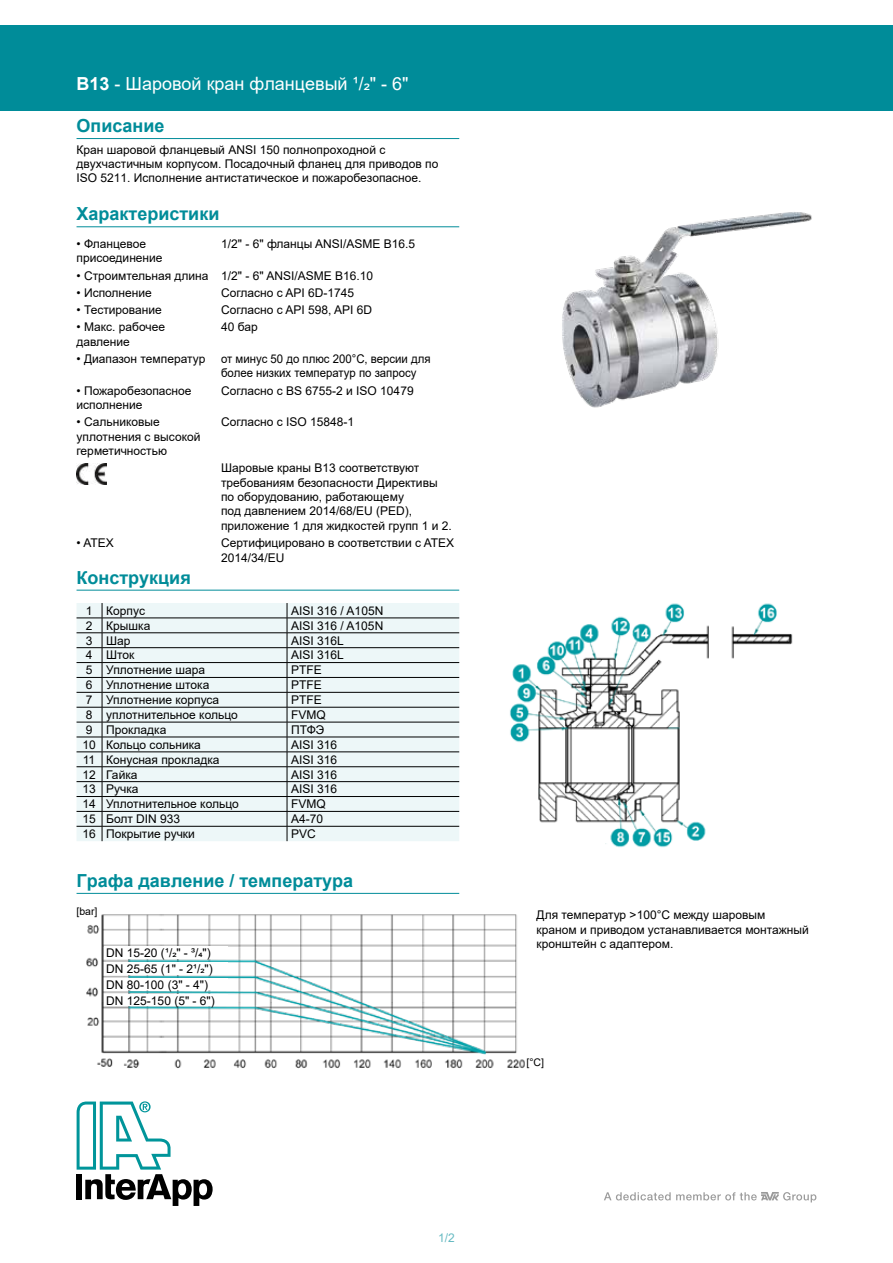
<style>
.page{position:relative;width:893px;height:1263px;background:#fff}
.page>*{position:absolute;margin:0;border:0;box-sizing:border-box;transform-origin:0 0}
.t1{font:700 18px "Arial";color:#008c99}
.t2{font:18px "Arial";color:#fff}
.t3{font:12px/14.4px "Arial";color:#000}
.t4{font:12px/14.4px "Arial";color:#000;scale:.95 1}
.t5{font:12px "Arial";color:#66bac2}
.t6{font:10.5px "Arial";color:#000}
.s1{font-weight:700}
</style>
<div class="page">
<div style="left:0;top:26px;width:893px;height:85px;background:#008c99"></div>
<svg style="left:77px;top:1101px;width:136px;height:105px"></svg>
<svg style="left:604px;top:1192px;width:212px;height:10px"></svg>
<img style="left:86px;top:914px;width:439px;height:154px">
<div style="left:104px;top:994px;width:124px;height:11px;background:#fff"></div>
<div style="left:104px;top:978px;width:124px;height:12px;background:#fff"></div>
<div style="left:104px;top:962px;width:124px;height:13px;background:#fff"></div>
<div style="left:104px;top:946px;width:124px;height:13px;background:#fff"></div>
<img style="left:562px;top:212px;width:250px;height:196px">
<img style="left:510px;top:603px;width:283px;height:245px">
<hr style="left:77px;top:138px;width:382px;height:1px;background:#008c99">
<hr style="left:77px;top:226px;width:382px;height:1px;background:#008c99">
<hr style="left:77px;top:590px;width:382px;height:1px;background:#008c99">
<img style="left:77px;top:463px;width:29px;height:22px">
<div style="left:103px;top:603px;width:356px;height:238px;background:#edf7f8"></div>
<hr style="left:102px;top:618px;width:185px;height:1px;background:#000">
<hr style="left:287px;top:618px;width:172px;height:1px;background:#000">
<hr style="left:102px;top:632px;width:185px;height:1px;background:#000">
<hr style="left:287px;top:632px;width:172px;height:1px;background:#000">
<hr style="left:102px;top:647px;width:185px;height:1px;background:#000">
<hr style="left:287px;top:647px;width:172px;height:1px;background:#000">
<hr style="left:102px;top:662px;width:185px;height:1px;background:#000">
<hr style="left:287px;top:662px;width:172px;height:1px;background:#000">
<hr style="left:102px;top:677px;width:185px;height:1px;background:#000">
<hr style="left:287px;top:677px;width:172px;height:1px;background:#000">
<hr style="left:102px;top:692px;width:185px;height:1px;background:#000">
<hr style="left:287px;top:692px;width:172px;height:1px;background:#000">
<hr style="left:102px;top:707px;width:185px;height:1px;background:#000">
<hr style="left:287px;top:707px;width:172px;height:1px;background:#000">
<hr style="left:102px;top:722px;width:185px;height:1px;background:#000">
<hr style="left:287px;top:722px;width:172px;height:1px;background:#000">
<hr style="left:102px;top:737px;width:185px;height:1px;background:#000">
<hr style="left:287px;top:737px;width:172px;height:1px;background:#000">
<hr style="left:102px;top:752px;width:185px;height:1px;background:#000">
<hr style="left:287px;top:752px;width:172px;height:1px;background:#000">
<hr style="left:102px;top:766px;width:185px;height:1px;background:#000">
<hr style="left:287px;top:766px;width:172px;height:1px;background:#000">
<hr style="left:102px;top:781px;width:185px;height:1px;background:#000">
<hr style="left:287px;top:781px;width:172px;height:1px;background:#000">
<hr style="left:102px;top:796px;width:185px;height:1px;background:#000">
<hr style="left:287px;top:796px;width:172px;height:1px;background:#000">
<hr style="left:102px;top:811px;width:185px;height:1px;background:#000">
<hr style="left:287px;top:811px;width:172px;height:1px;background:#000">
<hr style="left:102px;top:826px;width:185px;height:1px;background:#000">
<svg style="left:77px;top:603px;width:26px;height:238px;background:#d5dedf"></svg>
<hr style="left:287px;top:826px;width:172px;height:1px;background:#000">
<svg style="left:287px;top:603px;width:1px;height:238px"></svg>
<hr style="left:77px;top:893px;width:382px;height:1px;background:#008c99">
<h1 class="t2" style="left:77px;top:71px;width:333px"><span class="s1">B13</span> - Шаровой кран фланцевый ¹/2" - 6"</h1>
<h1 class="t1" style="left:77px;top:113px;width:89px">Описание</h1>
<p class="t3" style="left:77px;top:142px;width:363px">Кран шаровой фланцевый ANSI 150 полнопроходной с двухчастичным корпусом. Посадочный фланец для приводов по<br>ISO 5211. Исполнение антистатическое и пожаробезопасное.</p>
<h1 class="t1" style="left:77px;top:201px;width:144px">Характеристики</h1>
<p class="t3" style="left:77px;top:236px;width:88px">• Фланцевое присоединение</p>
<p class="t3" style="left:221px;top:236px;width:195px">1/2" - 6" фланцы ANSI/ASME B16.5</p>
<p class="t3" style="left:77px;top:268px;width:298px">• Строимтельная длина 1/2" - 6" ANSI/ASME B16.10</p>
<p class="t3" style="left:77px;top:285px;width:77px">• Исполнение</p>
<p class="t3" style="left:221px;top:285px;width:135px">Согласно с API 6D-1745</p>
<p class="t3" style="left:77px;top:303px;width:87px">• Тестирование</p>
<p class="t3" style="left:221px;top:303px;width:153px">Согласно с API 598, API 6D</p>
<p class="t3" style="left:77px;top:320px;width:90px">• Макс. рабочее давление</p>
<p class="t3" style="left:221px;top:320px;width:38px">40 бар</p>
<p class="t3" style="left:77px;top:351px;width:130px">• Диапазон температур</p>
<p class="t4" style="left:221px;top:351px;width:222px">от минус 50 до плюс 200°C, версии для более низких температур по запросу</p>
<p class="t3" style="left:77px;top:383px;width:117px">• Пожаробезопасное исполнение</p>
<p class="t3" style="left:221px;top:383px;width:194px">Согласно с BS 6755-2 и ISO 10479</p>
<p class="t3" style="left:77px;top:415px;width:125px">• Сальниковые уплотнения с высокой герметичностью</p>
<p class="t3" style="left:221px;top:415px;width:135px">Согласно с ISO 15848-1</p>
<p class="t3" style="left:221px;top:461px;width:232px">Шаровые краны B13 соответствуют требованиям безопасности Директивы по оборудованию, работающему<br>под давлением 2014/68/EU (PED), приложение 1 для жидкостей групп 1 и 2.</p>
<p class="t3" style="left:77px;top:536px;width:39px">• ATEX</p>
<p class="t3" style="left:221px;top:536px;width:235px">Сертифицировано в соответствии с ATEX<br>2014/34/EU</p>
<h1 class="t1" style="left:77px;top:565px;width:116px">Конструкция</h1>
<p class="t3" style="left:86px;top:603px;width:61px">1 Корпус</p>
<p class="t3" style="left:291px;top:603px;width:94px">AISI 316 / A105N</p>
<p class="t3" style="left:86px;top:618px;width:66px">2 Крышка</p>
<p class="t3" style="left:291px;top:618px;width:94px">AISI 316 / A105N</p>
<p class="t3" style="left:86px;top:633px;width:46px">3 Шар</p>
<p class="t3" style="left:291px;top:633px;width:54px">AISI 316L</p>
<p class="t3" style="left:86px;top:648px;width:50px">4 Шток</p>
<p class="t3" style="left:291px;top:648px;width:54px">AISI 316L</p>
<p class="t3" style="left:86px;top:663px;width:121px">5 Уплотнение шара</p>
<p class="t3" style="left:291px;top:663px;width:32px">PTFE</p>
<p class="t3" style="left:86px;top:678px;width:125px">6 Уплотнение штока</p>
<p class="t3" style="left:291px;top:678px;width:32px">PTFE</p>
<p class="t3" style="left:86px;top:693px;width:135px">7 Уплотнение корпуса</p>
<p class="t3" style="left:291px;top:693px;width:32px">PTFE</p>
<p class="t3" style="left:86px;top:707px;width:153px">8 уплотнительное кольцо</p>
<p class="t3" style="left:291px;top:707px;width:36px">FVMQ</p>
<p class="t3" style="left:86px;top:722px;width:82px">9 Прокладка</p>
<p class="t3" style="left:291px;top:722px;width:35px">ПТФЭ</p>
<p class="t3" style="left:82px;top:737px;width:120px">10 Кольцо сольника</p>
<p class="t3" style="left:291px;top:737px;width:48px">AISI 316</p>
<p class="t3" style="left:83px;top:752px;width:138px">11 Конусная прокладка</p>
<p class="t3" style="left:291px;top:752px;width:48px">AISI 316</p>
<p class="t3" style="left:82px;top:767px;width:57px">12 Гайка</p>
<p class="t3" style="left:291px;top:767px;width:48px">AISI 316</p>
<p class="t3" style="left:82px;top:782px;width:58px">13 Ручка</p>
<p class="t3" style="left:291px;top:782px;width:48px">AISI 316</p>
<p class="t3" style="left:82px;top:797px;width:158px">14 Уплотнительное кольцо</p>
<p class="t3" style="left:291px;top:797px;width:36px">FVMQ</p>
<p class="t3" style="left:82px;top:812px;width:99px">15 Болт DIN 933</p>
<p class="t3" style="left:291px;top:812px;width:34px">A4-70</p>
<p class="t3" style="left:82px;top:826px;width:114px">16 Покрытие ручки</p>
<p class="t3" style="left:291px;top:826px;width:26px">PVC</p>
<h1 class="t1" style="left:77px;top:868px;width:278px">Графа давление / температура</h1>
<p class="t6" style="left:77px;top:904px;width:23px">[bar]</p>
<p class="t3" style="left:106px;top:946px;width:106px">DN 15-20 (¹/2" - ³/4")</p>
<p class="t3" style="left:106px;top:962px;width:108px">DN 25-65 (1" - 2¹/2")</p>
<p class="t3" style="left:106px;top:978px;width:103px">DN 80-100 (3" - 4")</p>
<p class="t3" style="left:106px;top:993px;width:110px">DN 125-150 (5" - 6")</p>
<p class="t5" style="left:438px;top:1229px;width:18px">1/2</p>
<p class="t3" style="left:537px;top:908px;width:274px">Для температур &gt;100°C между шаровым<br>краном и приводом устанавливается монтажный кронштейн с адаптером.</p>
<p class="t6" style="left:526px;top:1055px;width:19px">[°C]</p>
</div>
